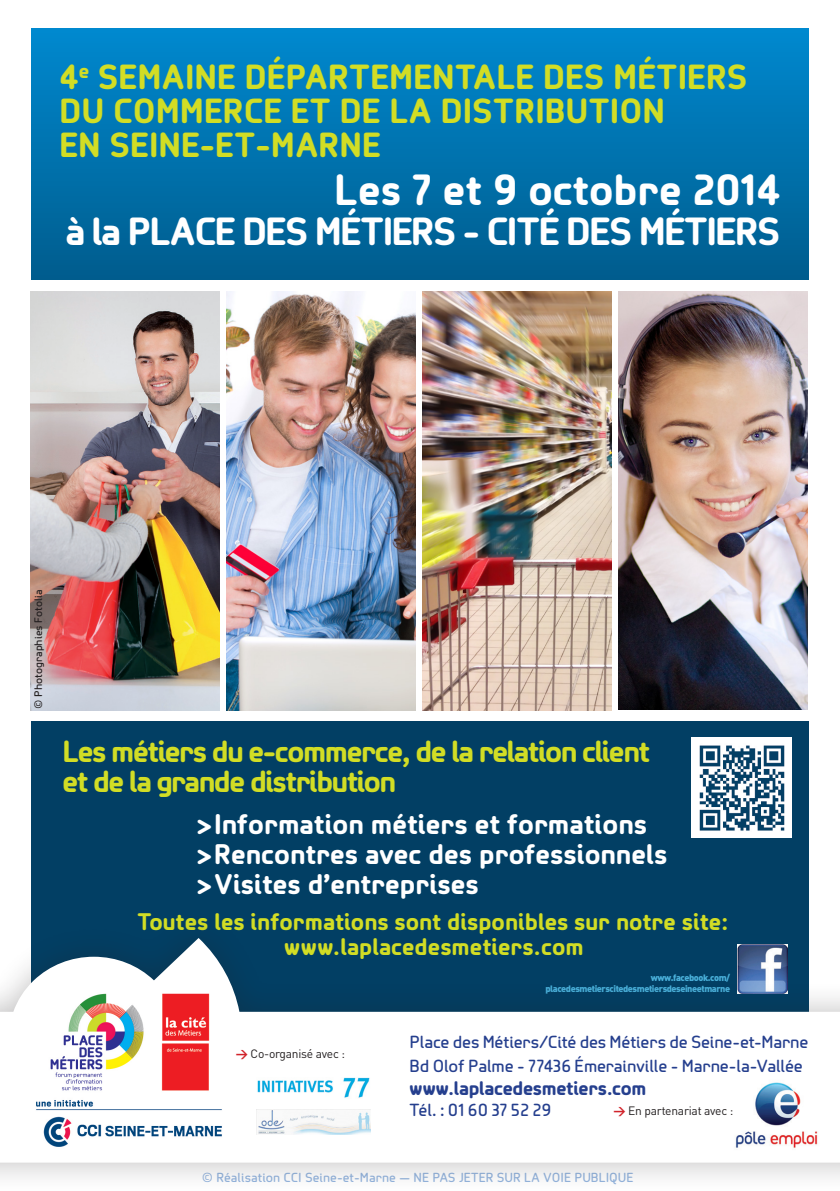
<style>
.page{position:relative;width:840px;height:1191px;background:#fff}
.page>*{position:absolute;margin:0;border:0;box-sizing:border-box;transform-origin:0 0}
.t1{font:700 40px "Faxo Mail";color:#fff}
.t2{font:700 36px "Faxo Mail";letter-spacing:-.045em;color:#fff}
.t3{font:700 32px/34px "Faxo Mail";color:#d2dd25}
.t4{font:700 28px "Faxo Mail";letter-spacing:-.05em;color:#d2dd25}
.t5{font:700 26px "Faxo Mail";color:#fff}
.t6{font:700 22px "Faxo Mail";color:#d2dd25}
.t7{font:700 18px "Faxo Mail";letter-spacing:-.02em;color:#253f8e}
.t8{font:16px "Faxo Mail";letter-spacing:-.015em;color:#253f8e}
.t9{font:12px "Faxo Mail";color:#95b5de}
.t10{font:12px "DIN";letter-spacing:-.02em;color:#231f20}
.t11{font:10px "Faxo Mail";color:#231f20}
.t12{font:9.2px/11px "DIN Black Alternate";letter-spacing:-.05em;color:#4ab0da;text-align:right}
.s1{font-weight:700;color:#d1232a}
</style>
<div class="page">
<div style="left:31px;top:28px;width:777px;height:251px;background:linear-gradient(to bottom,#0089cf,#005d8e)"></div>
<div style="left:31px;top:721px;width:776px;height:301px;background:#023f64"></div>
<div style="left:690px;top:737px;width:101px;height:101px;background:#fff"></div>
<img style="left:699px;top:745px;width:86px;height:86px">
<img style="left:31px;top:292px;width:188px;height:418px">
<img style="left:226px;top:292px;width:189px;height:418px">
<img style="left:422px;top:292px;width:189px;height:418px">
<img style="left:618px;top:292px;width:188px;height:417px">
<div style="left:0;top:910px;width:839px;height:281px;background:#231f20;opacity:.3"></div>
<svg style="left:0;top:938px;width:839px;height:224px"></svg>
<img style="left:27px;top:988px;width:200px;height:169px">
<img style="left:256px;top:1109px;width:114px;height:25px">
<img style="left:256px;top:1077px;width:114px;height:21px">
<img style="left:729px;top:1076px;width:92px;height:77px">
<p class="t3" style="left:59px;top:59px;width:689px">4<sup>e</sup> SEMAINE DÉPARTEMENTALE DES MÉTIERS<br>DU COMMERCE ET DE LA DISTRIBUTION</p>
<p class="t3" style="left:59px;top:127px;width:322px">EN SEINE-ET-MARNE</p>
<p class="t1" style="left:334px;top:163px;width:447px">Les 7 et 9 octobre 2014</p>
<p class="t2" style="left:65px;top:207px;width:716px">à la PLACE DES MÉTIERS - CITÉ DES MÉTIERS</p>
<p class="t11" style="left:32px;top:709px;width:121px;rotate:-90deg">© Photographies Fotolia</p>
<p class="t4" style="left:62px;top:733px;width:589px">Les métiers du e-commerce, de la relation client</p>
<p class="t4" style="left:62px;top:763px;width:335px">et de la grande distribution</p>
<p class="t5" style="left:197px;top:807px;width:451px">&gt;Information métiers et formations</p>
<p class="t5" style="left:197px;top:837px;width:471px">&gt;Rencontres avec des professionnels</p>
<p class="t5" style="left:197px;top:867px;width:283px">&gt;Visites d’entreprises</p>
<p class="t6" style="left:137px;top:907px;width:592px">Toutes les informations sont disponibles sur notre site:</p>
<p class="t6" style="left:284px;top:932px;width:301px">www.laplacedesmetiers.com</p>
<p class="t10" style="left:236px;top:1045px;width:110px"><span class="s1">&gt;</span> Co-organisé avec :</p>
<p class="t12" style="left:545px;top:971px;width:186px">www.facebook.com/ placedesmetierscitedesmetiersdeseineetmarne</p>
<p class="t8" style="left:409px;top:1031px;width:400px">Place des Métiers/Cité des Métiers de Seine-et-Marne</p>
<p class="t8" style="left:409px;top:1055px;width:394px">Bd Olof Palme - 77436 Émerainville - Marne-la-Vallée</p>
<p class="t10" style="left:613px;top:1102px;width:121px"><span class="s1">&gt;</span> En partenariat avec :</p>
<p class="t7" style="left:409px;top:1076px;width:238px">www.laplacedesmetiers.com</p>
<p class="t8" style="left:409px;top:1099px;width:144px">Tél. : 01 60 37 52 29</p>
<p class="t9" style="left:202px;top:1169px;width:433px">© Réalisation CCI Seine-et-Marne — NE PAS JETER SUR LA VOIE PUBLIQUE</p>
</div>
